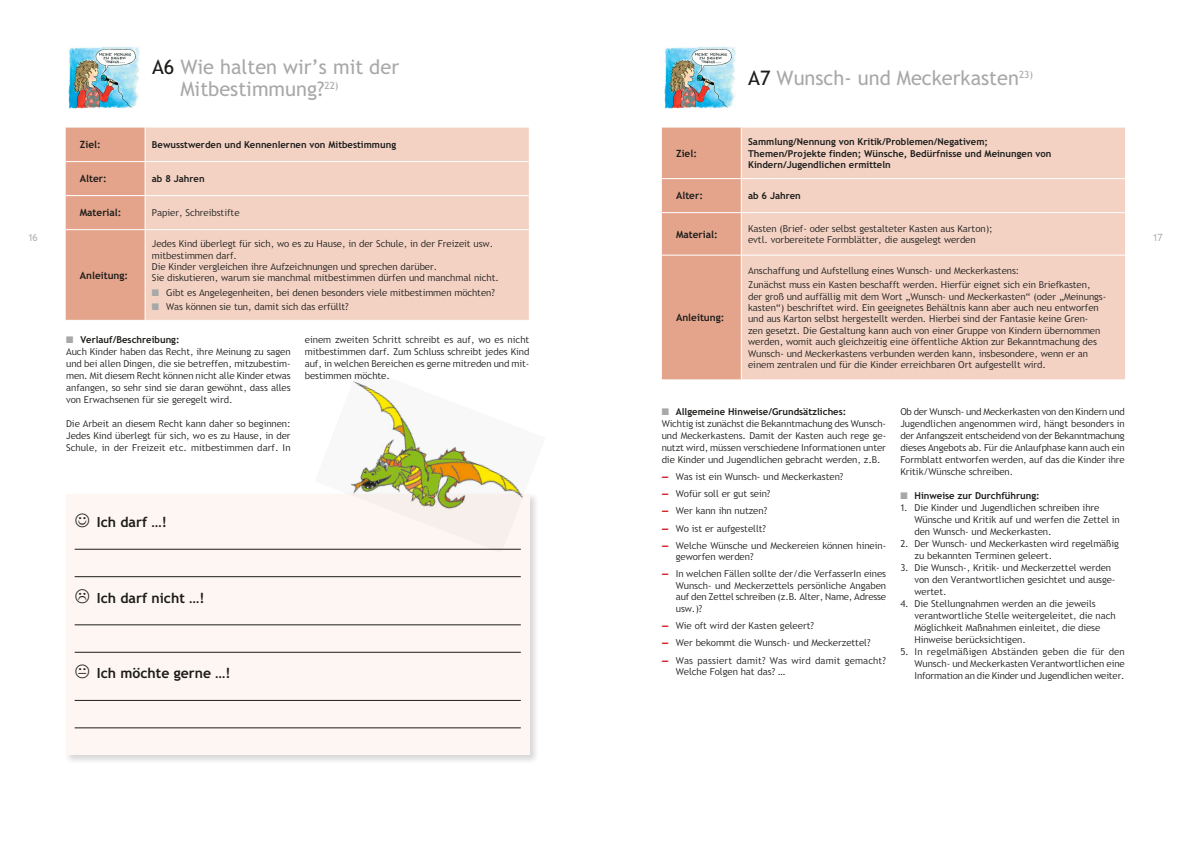
<style>
.page{position:relative;width:1191px;height:842px;background:#fff}
.page>*{position:absolute;margin:0;border:0;box-sizing:border-box;transform-origin:0 0}
.Titel_20_22_grau_45{font:20px/22px "Trebuchet SBG2";color:#a8a8a8}
._14pt_fett{font:700 14px "Trebuchet SBG2";color:#1d1d1b}
.Tabelle_10pt_bold{font:700 10px "Trebuchet SBG2";color:#1d1d1b}
.t1{font:10px "Trebuchet SBG2";color:#b2b2b2}
.Tabelle_light_9_5pt{font:300 9.5px/12px "Trebuchet SBG2";color:#1d1d1b}
.FT_light_9_5_11_5_Bl{font:300 9.5px/12px "Trebuchet SBG2";color:#1d1d1b;text-align:justify}
.Tabelle_light_9_5pt-2{font:700 9.5px/11.4px "Trebuchet SBG2";color:#1d1d1b}
.Tabelle_light_9_5pt-3{font:300 9.5px/11.5px "Trebuchet SBG2";letter-spacing:.02em;color:#1d1d1b}
.s1{color:#1d1d1b}
.s2{color:#a8a8a8}
.s3{font-weight:900;color:#d20b11}
</style>
<div class="page">
<div style="left:65px;top:492px;width:474px;height:272px;background:#1d1d1b;opacity:.18"></div>
<div style="left:66px;top:494px;width:463px;height:260px;background:#fef6f2"></div>
<hr style="left:75px;top:549px;width:446px;height:1px;background:#1d1d1b">
<hr style="left:75px;top:576px;width:446px;height:1px;background:#1d1d1b">
<hr style="left:75px;top:624px;width:446px;height:1px;background:#1d1d1b">
<hr style="left:75px;top:652px;width:446px;height:1px;background:#1d1d1b">
<hr style="left:75px;top:700px;width:446px;height:1px;background:#1d1d1b">
<hr style="left:75px;top:727px;width:446px;height:1px;background:#1d1d1b">
<img style="left:314px;top:380px;width:225px;height:173px">
<div style="left:148px;top:128px;width:381px;height:192px;background:#f3d2c4"></div>
<hr style="left:148px;top:161px;width:381px;height:1px;background:#fff">
<hr style="left:148px;top:195px;width:381px;height:1px;background:#fff">
<hr style="left:148px;top:229px;width:381px;height:1px;background:#fff">
<svg style="left:66px;top:128px;width:82px;height:192px;background:#e5a78f"></svg>
<img style="left:69px;top:47px;width:70px;height:62px">
<div style="left:744px;top:128px;width:381px;height:251px;background:#f3d2c4"></div>
<hr style="left:744px;top:178px;width:381px;height:1px;background:#fff">
<hr style="left:744px;top:212px;width:381px;height:1px;background:#fff">
<hr style="left:744px;top:255px;width:381px;height:1px;background:#fff">
<svg style="left:662px;top:128px;width:82px;height:252px;background:#e5a78f"></svg>
<img style="left:664px;top:47px;width:71px;height:62px">
<p class="Titel_20_22_grau_45" style="left:180px;top:57px;width:220px;text-indent:-28px"><span class="s1">A6</span> Wie halten wir’s mit der<br>Mitbestimmung?<sup>22)</sup></p>
<p class="Titel_20_22_grau_45" style="left:748px;top:68px;width:286px"><span class="s1">A7</span> Wunsch- und Meckerkasten<sup>23)</sup></p>
<p class="Tabelle_light_9_5pt-2" style="left:748px;top:136px;width:241px">Sammlung/Nennung von Kritik/Problemen/Negativem;</p>
<p class="Tabelle_light_9_5pt-2" style="left:748px;top:147px;width:305px">Themen/Projekte finden; Wünsche, Bedürfnisse und Meinungen von<br>Kindern/Jugendlichen ermitteln</p>
<p class="Tabelle_10pt_bold" style="left:80px;top:138px;width:22px">Ziel:</p>
<p class="Tabelle_light_9_5pt-2" style="left:152px;top:139px;width:246px">Bewusstwerden und Kennenlernen von Mitbestimmung</p>
<p class="Tabelle_10pt_bold" style="left:80px;top:172px;width:28px">Alter:</p>
<p class="Tabelle_light_9_5pt-2" style="left:152px;top:173px;width:54px">ab 8 Jahren</p>
<p class="Tabelle_10pt_bold" style="left:80px;top:206px;width:43px">Material:</p>
<p class="Tabelle_light_9_5pt" style="left:152px;top:207px;width:89px">Papier, Schreibstifte</p>
<p class="Tabelle_10pt_bold" style="left:676px;top:147px;width:22px">Ziel:</p>
<p class="Tabelle_10pt_bold" style="left:676px;top:189px;width:28px">Alter:</p>
<p class="Tabelle_light_9_5pt-2" style="left:748px;top:190px;width:54px">ab 6 Jahren</p>
<p class="Tabelle_10pt_bold" style="left:676px;top:228px;width:43px">Material:</p>
<p class="Tabelle_light_9_5pt" style="left:748px;top:222px;width:246px">Kasten (Brief- oder selbst gestalteter Kasten aus Karton);</p>
<p class="Tabelle_light_9_5pt" style="left:748px;top:234px;width:229px">evtl. vorbereitete Formblätter, die ausgelegt werden</p>
<p class="t1" style="left:28px;top:232px;width:11px">16</p>
<p class="t1" style="left:1153px;top:232px;width:11px">17</p>
<p class="Tabelle_light_9_5pt" style="left:152px;top:238px;width:343px;line-height:11.4px">Jedes Kind überlegt für sich, wo es zu Hause, in der Schule, in der Freizeit usw. mitbestimmen darf.</p>
<p class="Tabelle_light_9_5pt" style="left:152px;top:261px;width:349px;line-height:11.4px">Die Kinder vergleichen ihre Aufzeichnungen und sprechen darüber.<br>Sie diskutieren, warum sie manchmal mitbestimmen dürfen und manchmal nicht.</p>
<p class="Tabelle_light_9_5pt" style="left:152px;top:286px;width:344px"><span class="s2">■</span> Gibt es Angelegenheiten, bei denen besonders viele mitbestimmen möchten?</p>
<p class="Tabelle_light_9_5pt" style="left:152px;top:300px;width:198px"><span class="s2">■</span> Was können sie tun, damit sich das erfüllt?</p>
<p class="Tabelle_light_9_5pt" style="left:748px;top:265px;width:273px">Anschaffung und Aufstellung eines Wunsch- und Meckerkastens:</p>
<p class="Tabelle_light_9_5pt" style="left:748px;top:279px;width:358px;line-height:11.4px">Zunächst muss ein Kasten beschafft werden. Hierfür eignet sich ein Briefkasten, der groß und auffällig mit dem Wort „Wunsch- und Meckerkasten“ (oder „Meinungs&shy;kasten“) beschriftet wird. Ein geeignetes Behältnis kann aber auch neu entworfen und aus Karton selbst hergestellt werden. Hierbei sind der Fantasie keine Gren&shy;zen gesetzt. Die Gestaltung kann auch von einer Gruppe von Kindern übernommen werden, womit auch gleichzeitig eine öffentliche Aktion zur Bekanntmachung des Wunsch- und Meckerkastens verbunden werden kann, insbesondere, wenn er an einem zentralen und für die Kinder erreichbaren Ort aufgestellt wird.</p>
<p class="Tabelle_10pt_bold" style="left:80px;top:269px;width:50px">Anleitung:</p>
<p class="Tabelle_10pt_bold" style="left:676px;top:311px;width:50px">Anleitung:</p>
<p class="Tabelle_light_9_5pt-2" style="left:66px;top:334px;width:115px"><span class="s2">■</span> Verlauf/Beschreibung:</p>
<p class="FT_light_9_5_11_5_Bl" style="left:66px;top:346px;width:226px">Auch Kinder haben das Recht, ihre Meinung zu sagen und bei allen Dingen, die sie betreffen, mitzubestim&shy;men. Mit diesem Recht können nicht alle Kinder etwas anfangen, so sehr sind sie daran gewöhnt, dass alles von Erwachsenen für sie geregelt wird.</p>
<p class="FT_light_9_5_11_5_Bl" style="left:66px;top:418px;width:226px">Die Arbeit an diesem Recht kann daher so beginnen:<br>Jedes Kind überlegt für sich, wo es zu Hause, in der Schule, in der Freizeit etc. mitbestimmen darf. In</p>
<p class="FT_light_9_5_11_5_Bl" style="left:305px;top:334px;width:226px">einem zweiten Schritt schreibt es auf, wo es nicht mitbestimmen darf. Zum Schluss schreibt jedes Kind auf, in welchen Bereichen es gerne mitreden und mit&shy;bestimmen möchte.</p>
<p class="Tabelle_light_9_5pt-2" style="left:661px;top:406px;width:186px"><span class="s2">■</span> Allgemeine Hinweise/Grundsätzliches:</p>
<p class="FT_light_9_5_11_5_Bl" style="left:661px;top:418px;width:226px">Wichtig ist zunächst die Bekanntmachung des Wunsch&shy;und Meckerkastens. Damit der Kasten auch rege ge&shy;nutzt wird, müssen verschiedene Informationen unter die Kinder und Jugendlichen gebracht werden, z.B.</p>
<p class="Tabelle_light_9_5pt" style="left:661px;top:471px;width:183px"><span class="s3">—</span> Was ist ein Wunsch- und Meckerkasten?</p>
<p class="Tabelle_light_9_5pt" style="left:661px;top:488px;width:110px"><span class="s3">—</span> Wofür soll er gut sein?</p>
<p class="Tabelle_light_9_5pt" style="left:661px;top:505px;width:107px"><span class="s3">—</span> Wer kann ihn nutzen?</p>
<p class="Tabelle_light_9_5pt" style="left:661px;top:522px;width:106px"><span class="s3">—</span> Wo ist er aufgestellt?</p>
<p class="Tabelle_light_9_5pt" style="left:676px;top:540px;width:212px;line-height:11.5px;text-indent:-14px"><span class="s3">—</span> Welche Wünsche und Meckereien können hinein&shy;geworfen werden?</p>
<p class="Tabelle_light_9_5pt" style="left:676px;top:568px;width:212px;line-height:11.5px;text-align:justify;text-indent:-14px"><span class="s3">—</span> In welchen Fällen sollte der/die VerfasserIn eines Wunsch- und Meckerzettels persönliche Angaben auf den Zettel schreiben (z.B. Alter, Name, Adresse usw.)?</p>
<p class="Tabelle_light_9_5pt" style="left:661px;top:620px;width:154px"><span class="s3">—</span> Wie oft wird der Kasten geleert?</p>
<p class="Tabelle_light_9_5pt" style="left:661px;top:637px;width:210px"><span class="s3">—</span> Wer bekommt die Wunsch- und Meckerzettel?</p>
<p class="Tabelle_light_9_5pt-3" style="left:676px;top:654px;width:212px;text-indent:-14px"><span class="s3">—</span> Was passiert damit? Was wird damit gemacht?<br>Welche Folgen hat das? …</p>
<p class="FT_light_9_5_11_5_Bl" style="left:900px;top:406px;width:226px">Ob der Wunsch- und Meckerkasten von den Kindern und Jugendlichen angenommen wird, hängt besonders in der Anfangszeit entscheidend von der Bekanntmachung dieses Angebots ab. Für die Anlaufphase kann auch ein Formblatt entworfen werden, auf das die Kinder ihre Kritik/Wünsche schreiben.</p>
<p class="Tabelle_light_9_5pt-2" style="left:900px;top:490px;width:141px"><span class="s2">■</span> Hinweise zur Durchführung:</p>
<p class="Tabelle_light_9_5pt" style="left:914px;top:502px;width:207px;text-indent:-14px">1. Die Kinder und Jugendlichen schreiben ihre<br>Wünsche und Kritik auf und werfen die Zettel in den Wunsch- und Meckerkasten.</p>
<p class="Tabelle_light_9_5pt" style="left:914px;top:538px;width:206px;text-indent:-14px">2. Der Wunsch- und Meckerkasten wird regelmäßig zu bekannten Terminen geleert.</p>
<p class="Tabelle_light_9_5pt" style="left:914px;top:562px;width:202px;text-indent:-14px">3. Die Wunsch-, Kritik- und Meckerzettel werden von den Verantwortlichen gesichtet und ausge&shy;wertet.</p>
<p class="Tabelle_light_9_5pt" style="left:914px;top:598px;width:203px;text-indent:-14px">4. Die Stellungnahmen werden an die jeweils verantwortliche Stelle weitergeleitet, die nach Möglichkeit Maßnahmen einleitet, die diese Hinweise berücksichtigen.</p>
<p class="Tabelle_light_9_5pt" style="left:914px;top:646px;width:212px;text-align:justify;text-indent:-14px">5. In regelmäßigen Abständen geben die für den Wunsch- und Meckerkasten Verantwortlichen eine Information an die Kinder und Jugendlichen weiter.</p>
<p class="_14pt_fett" style="left:97px;top:513px;width:71px">Ich darf …!</p>
<p class="_14pt_fett" style="left:97px;top:589px;width:109px">Ich darf nicht …!</p>
<p class="_14pt_fett" style="left:97px;top:664px;width:135px">Ich möchte gerne …!</p>
</div>
